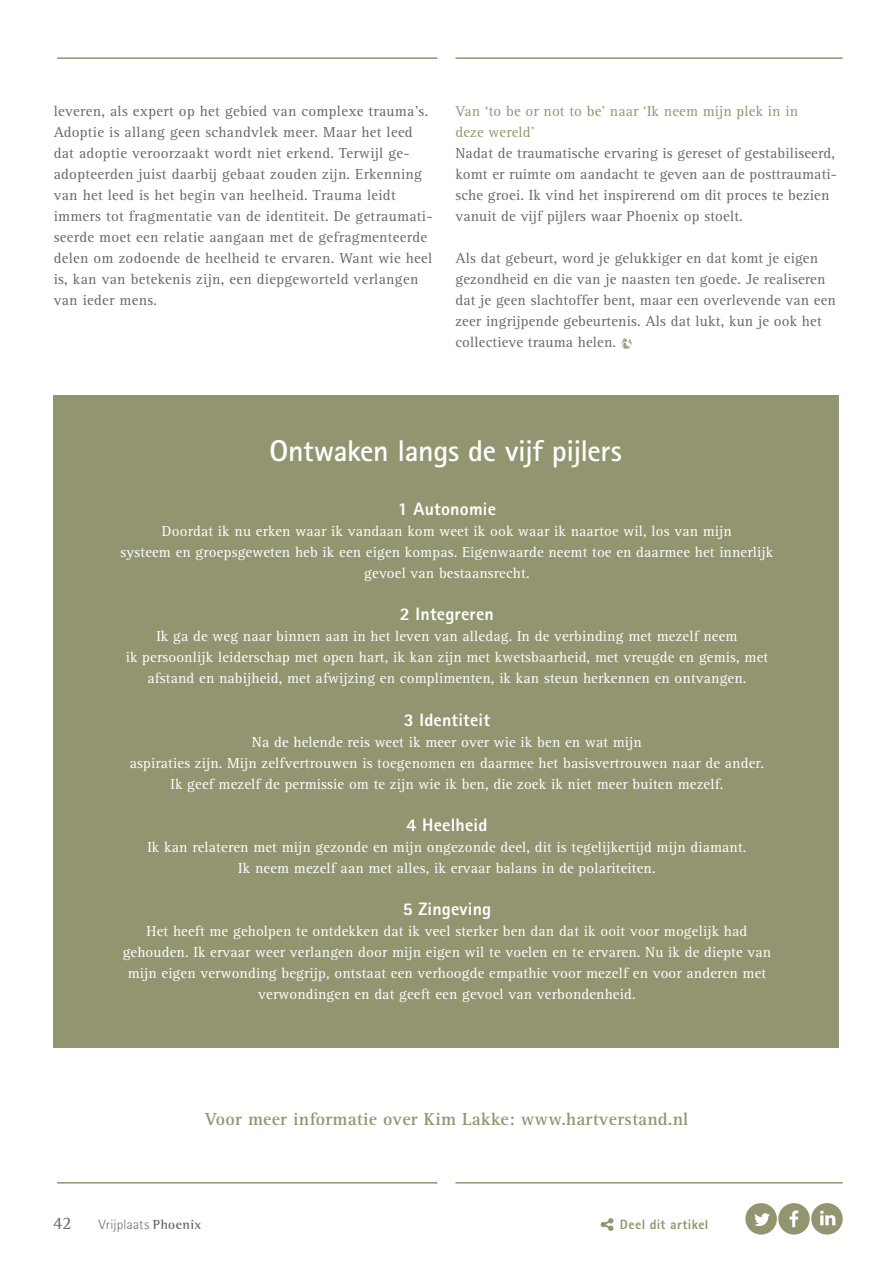
<style>
.page{position:relative;width:893px;height:1263px;background:#fff}
.page>*{position:absolute;margin:0;border:0;box-sizing:border-box;transform-origin:0 0}
.t1{font:700 30px "Rotis Sans Serif";letter-spacing:-.015em;color:#fff}
.t2{font:800 18px "Rotis Sans Serif";letter-spacing:.01em;color:#fff}
.t3{font:700 18px "Rotis Serif";letter-spacing:.01em;color:#939571}
.t4{font:18px "Rotis Semi Serif";color:#6b6764}
.t5{font:15px/21px "Rotis Serif";letter-spacing:.01em;color:#fff;text-align:center}
.t6{font:15px/21px "Rotis Serif";letter-spacing:.02em;color:#6b6764}
.t7{font:15px/21px "Rotis Serif";letter-spacing:.01em;color:#939571}
.t8{font:300 13.5px "Rotis Semi Sans";letter-spacing:.02em;color:#6b6764}
.t9{font:800 13.5px "Rotis Sans Serif";letter-spacing:.025em;color:#939571}
.s1{font-family:"Rotis Semi Serif";font-weight:700}
</style>
<div class="page">
<hr style="left:455px;top:1182px;width:388px;height:1px;background:#939571">
<hr style="left:57px;top:1182px;width:380px;height:1px;background:#939571">
<hr style="left:57px;top:57px;width:380px;height:2px;background:#939571">
<hr style="left:455px;top:57px;width:388px;height:2px;background:#939571">
<div style="left:54px;top:395px;width:785px;height:652px;background:#939571"></div>
<svg style="left:621px;top:338px;width:11px;height:11px"></svg>
<svg style="left:601px;top:1218px;width:12px;height:13px"></svg>
<svg style="left:745px;top:1203px;width:98px;height:31px"></svg>
<p class="t6" style="left:54px;top:101px;width:380px">leveren, als expert op het gebied van complexe trauma’s.<br>Adoptie is allang geen schandvlek meer. Maar het leed dat adoptie veroorzaakt wordt niet erkend. Terwijl ge&shy;adopteerden juist daarbij gebaat zouden zijn. Erkenning van het leed is het begin van heelheid. Trauma leidt immers tot fragmentatie van de identiteit. De getraumati&shy;seerde moet een relatie aangaan met de gefragmenteerde delen om zodoende de heelheid te ervaren. Want wie heel is, kan van betekenis zijn, een diepgeworteld verlangen van ieder mens.</p>
<p class="t7" style="left:455px;top:101px;width:344px">Van ‘to be or not to be’ naar ‘Ik neem mijn plek in in deze wereld’</p>
<p class="t6" style="left:455px;top:143px;width:383px">Nadat de traumatische ervaring is gereset of gestabiliseerd, komt er ruimte om aandacht te geven aan de posttraumati&shy;sche groei. Ik vind het inspirerend om dit proces te bezien vanuit de vijf pijlers waar Phoenix op stoelt.</p>
<p class="t6" style="left:455px;top:248px;width:382px">Als dat gebeurt, word je gelukkiger en dat komt je eigen gezondheid en die van je naasten ten goede. Je realiseren dat je geen slachtoffer bent, maar een overlevende van een zeer ingrijpende gebeurtenis. Als dat lukt, kun je ook het collectieve trauma helen.</p>
<h1 class="t1" style="left:269px;top:432px;width:354px">Ontwaken langs de vijf pijlers</h1>
<p class="t2" style="left:398px;top:498px;width:100px">1 Autonomie</p>
<p class="t5" style="left:121px;top:521px;width:654px">Doordat ik nu erken waar ik vandaan kom weet ik ook waar ik naartoe wil, los van mijn<br>systeem en groepsgeweten heb ik een eigen kompas. Eigenwaarde neemt toe en daarmee het innerlijk gevoel van bestaansrecht.</p>
<p class="t2" style="left:400px;top:603px;width:95px">2 Integreren</p>
<p class="t5" style="left:126px;top:626px;width:644px">Ik ga de weg naar binnen aan in het leven van alledag. In de verbinding met mezelf neem<br>ik persoonlijk leiderschap met open hart, ik kan zijn met kwetsbaarheid, met vreugde en gemis, met afstand en nabijheid, met afwijzing en complimenten, ik kan steun herkennen en ontvangen.</p>
<p class="t2" style="left:404px;top:708px;width:88px">3 Identiteit</p>
<p class="t5" style="left:130px;top:731px;width:636px">Na de helende reis weet ik meer over wie ik ben en wat mijn<br>aspiraties zijn. Mijn zelfvertrouwen is toegenomen en daarmee het basisvertrouwen naar de ander.<br>Ik geef mezelf de permissie om te zijn wie ik ben, die zoek ik niet meer buiten mezelf.</p>
<p class="t2" style="left:406px;top:813px;width:82px">4 Heelheid</p>
<p class="t5" style="left:147px;top:836px;width:601px">Ik kan relateren met mijn gezonde en mijn ongezonde deel, dit is tegelijkertijd mijn diamant.<br>Ik neem mezelf aan met alles, ik ervaar balans in de polariteiten.</p>
<p class="t2" style="left:403px;top:897px;width:90px">5 Zingeving</p>
<p class="t5" style="left:123px;top:920px;width:650px">Het heeft me geholpen te ontdekken dat ik veel sterker ben dan dat ik ooit voor mogelijk had gehouden. Ik ervaar weer verlangen door mijn eigen wil te voelen en te ervaren. Nu ik de diepte van mijn eigen verwonding begrijp, ontstaat een verhoogde empathie voor mezelf en voor anderen met verwondingen en dat geeft een gevoel van verbondenheid.</p>
<p class="t3" style="left:205px;top:1108px;width:485px">Voor meer informatie over Kim Lakke: www.hartverstand.nl</p>
<p class="t4" style="left:53px;top:1212px;width:20px">42</p>
<p class="t8" style="left:99px;top:1217px;width:104px">Vrijplaats <span class="s1">Phoenix</span></p>
<p class="t9" style="left:620px;top:1216px;width:90px">Deel dit artikel</p>
</div>
